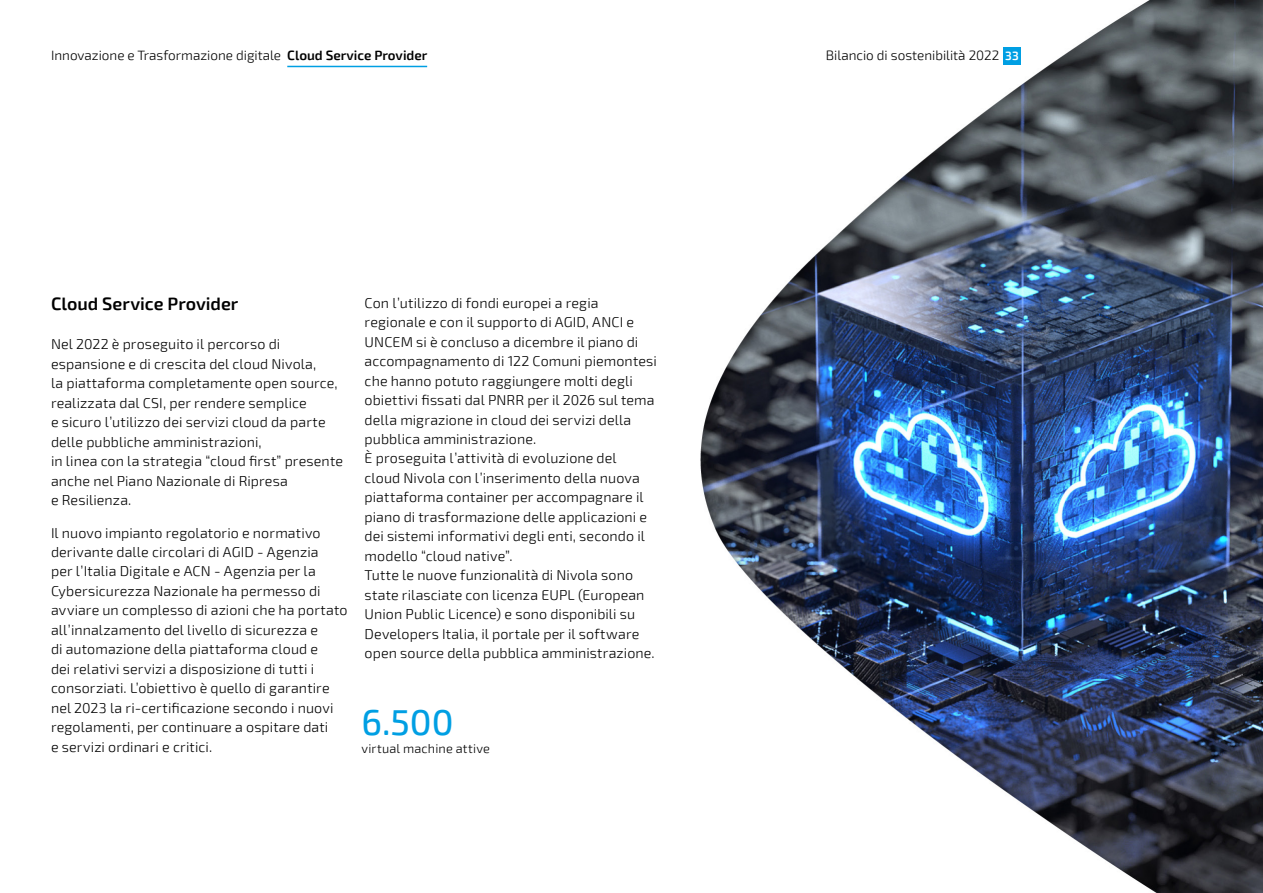
<style>
.page{position:relative;width:1263px;height:893px;background:#fff}
.page>*{position:absolute;margin:0;border:0;box-sizing:border-box;transform-origin:0 0}
.t1{font:500 36px "Exo 2";color:#009fe3}
.t2{font:600 18px "Exo 2";letter-spacing:-.005em;color:#000}
.t3{font:300 14.25px/19.5px "Exo 2";letter-spacing:.005em;color:#000}
.t4{font:300 13.5px "Exo 2";color:#000}
.t5{font:300 12.75px "Exo 2";letter-spacing:.015em;color:#000}
.s1{font-weight:600}
.s2{font-weight:600;font-size:12px;color:#fff}
</style>
<div class="page">
<img style="left:287px;top:0;width:976px;height:893px">
<div style="left:1003px;top:47px;width:17px;height:17px;background:#009fe3"></div>
<hr style="left:287px;top:66px;width:140px;height:1px;background:#009fe3">
<p class="t4" style="left:51px;top:48px;width:378px">Innovazione e Trasformazione digitale <span class="s1">Cloud Service Provider</span></p>
<p class="t4" style="left:826px;top:48px;width:194px">Bilancio di sostenibilità 2022 <span class="s2">33</span></p>
<p class="t2" style="left:51px;top:293px;width:189px">Cloud Service Provider</p>
<p class="t3" style="left:51px;top:335px;width:294px">Nel 2022 è proseguito il percorso di espansione e di crescita del cloud Nivola,<br>la piattaforma completamente open source, realizzata dal CSI, per rendere semplice<br>e sicuro l’utilizzo dei servizi cloud da parte delle pubbliche amministrazioni,<br>in linea con la strategia “cloud first” presente anche nel Piano Nazionale di Ripresa<br>e Resilienza.</p>
<p class="t3" style="left:51px;top:523px;width:298px">Il nuovo impianto regolatorio e normativo derivante dalle circolari di AGID - Agenzia<br>per l’Italia Digitale e ACN - Agenzia per la Cybersicurezza Nazionale ha permesso di avviare un complesso di azioni che ha portato all’innalzamento del livello di sicurezza e<br>di automazione della piattaforma cloud e<br>dei relativi servizi a disposizione di tutti i consorziati. L’obiettivo è quello di garantire nel 2023 la ri-certificazione secondo i nuovi regolamenti, per continuare a ospitare dati<br>e servizi ordinari e critici.</p>
<p class="t3" style="left:365px;top:293px;width:294px">Con l’utilizzo di fondi europei a regia regionale e con il supporto di AGID, ANCI e UNCEM si è concluso a dicembre il piano di accompagnamento di 122 Comuni piemontesi che hanno potuto raggiungere molti degli obiettivi fissati dal PNRR per il 2026 sul tema della migrazione in cloud dei servizi della pubblica amministrazione.<br>È proseguita l’attività di evoluzione del<br>cloud Nivola con l’inserimento della nuova piattaforma container per accompagnare il piano di trasformazione delle applicazioni e dei sistemi informativi degli enti, secondo il modello “cloud native”.<br>Tutte le nuove funzionalità di Nivola sono state rilasciate con licenza EUPL (European Union Public Licence) e sono disponibili su Developers Italia, il portale per il software open source della pubblica amministrazione.</p>
<h1 class="t1" style="left:361px;top:701px;width:94px">6.500</h1>
<p class="t5" style="left:361px;top:741px;width:130px">virtual machine attive</p>
</div>
